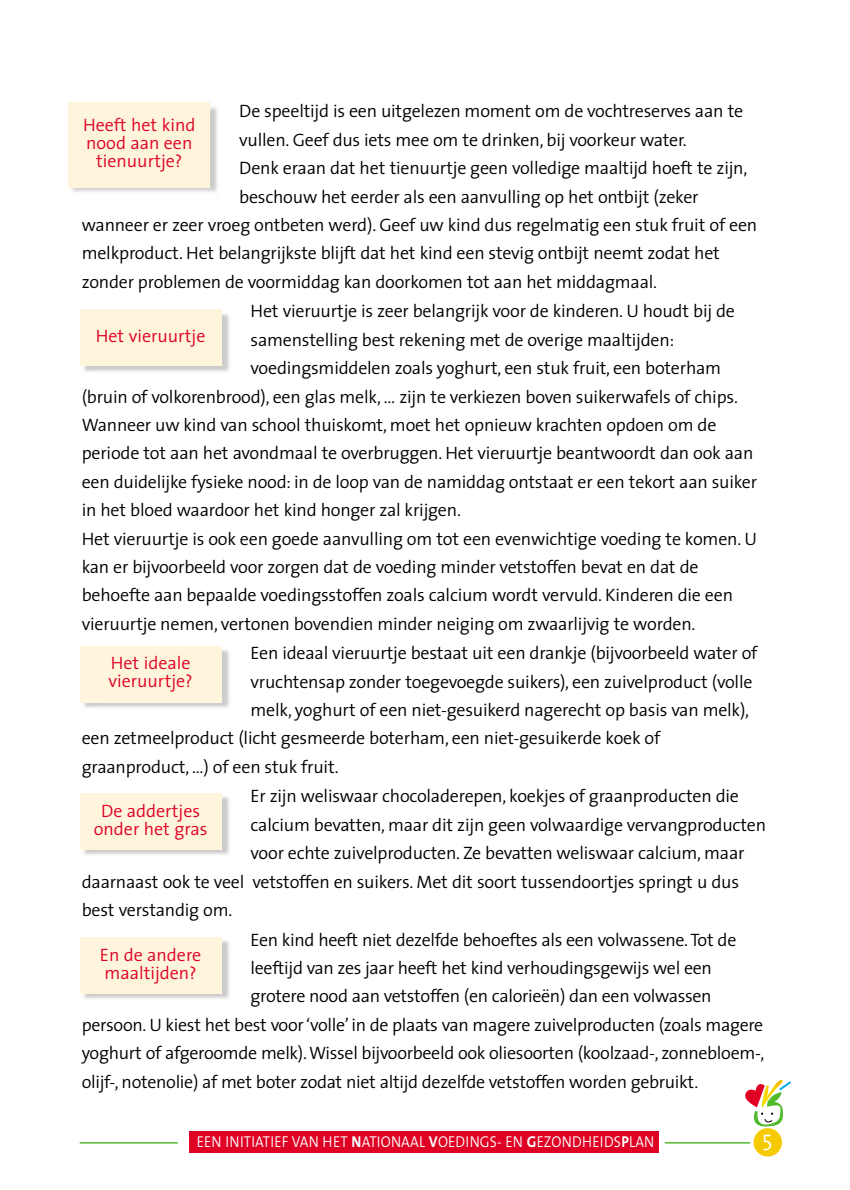
<style>
.page{position:relative;width:850px;height:1190px;background:#fff}
.page>*{position:absolute;margin:0;border:0;box-sizing:border-box;transform-origin:0 0}
.t1{font:300 22px "The Sans";color:#fff}
.t2{font:300 18px "The Sans";letter-spacing:-.01em;color:#000}
.t3{font:300 18px/18px "The Sans";color:#df0023;text-align:center}
.t4{font:300 15.8px "The Sans";letter-spacing:.01em;color:#fff;scale:.9 1}
.s1{font-weight:700}
</style>
<div class="page">
<div style="left:190px;top:1131px;width:469px;height:22px;background:#df0023"></div>
<div style="left:754px;top:1128px;width:28px;height:29px;background:#f6ca00;border-radius:50%"></div>
<svg style="left:745px;top:1080px;width:46px;height:46px"></svg>
<img style="left:762px;top:1080px;width:20px;height:28px">
<img style="left:70px;top:107px;width:148px;height:85px">
<div style="left:68px;top:102px;width:142px;height:85px;background:#fff4dc"></div>
<hr style="left:665px;top:1142px;width:85px;height:1px;background:#53ba2c">
<hr style="left:80px;top:1142px;width:98px;height:1px;background:#53ba2c">
<img style="left:84px;top:313px;width:146px;height:59px">
<div style="left:80px;top:310px;width:142px;height:56px;background:#fff4dc"></div>
<img style="left:81px;top:649px;width:149px;height:59px">
<div style="left:80px;top:646px;width:142px;height:56px;background:#fff4dc"></div>
<img style="left:84px;top:796px;width:146px;height:59px">
<div style="left:80px;top:793px;width:142px;height:57px;background:#fff4dc"></div>
<img style="left:84px;top:940px;width:146px;height:59px">
<div style="left:80px;top:937px;width:142px;height:57px;background:#fff4dc"></div>
<p class="t2" style="left:239px;top:105px;width:505px">De speeltijd is een uitgelezen moment om de vochtreserves aan te</p>
<p class="t2" style="left:239px;top:133px;width:449px">vullen. Geef dus iets mee om te drinken, bij voorkeur water.</p>
<p class="t2" style="left:239px;top:162px;width:510px">Denk eraan dat het tienuurtje geen volledige maaltijd hoeft te zijn,</p>
<p class="t2" style="left:239px;top:190px;width:461px">beschouw het eerder als een aanvulling op het ontbijt (zeker</p>
<p class="t2" style="left:82px;top:218px;width:677px">wanneer er zeer vroeg ontbeten werd). Geef uw kind dus regelmatig een stuk fruit of een</p>
<p class="t2" style="left:82px;top:247px;width:640px">melkproduct. Het belangrijkste blijft dat het kind een stevig ontbijt neemt zodat het</p>
<p class="t2" style="left:82px;top:275px;width:577px">zonder problemen de voormiddag kan doorkomen tot aan het middagmaal.</p>
<p class="t2" style="left:251px;top:305px;width:486px">Het vieruurtje is zeer belangrijk voor de kinderen. U houdt bij de</p>
<p class="t2" style="left:251px;top:333px;width:425px">samenstelling best rekening met de overige maaltijden:</p>
<p class="t2" style="left:251px;top:362px;width:472px">voedingsmiddelen zoals yoghurt, een stuk fruit, een boterham</p>
<p class="t2" style="left:82px;top:390px;width:658px">(bruin of volkorenbrood), een glas melk, … zijn te verkiezen boven suikerwafels of chips.</p>
<p class="t2" style="left:82px;top:418px;width:636px">Wanneer uw kind van school thuiskomt, moet het opnieuw krachten opdoen om de</p>
<p class="t2" style="left:82px;top:447px;width:673px">periode tot aan het avondmaal te overbruggen. Het vieruurtje beantwoordt dan ook aan</p>
<p class="t2" style="left:82px;top:475px;width:677px">een duidelijke fysieke nood: in de loop van de namiddag ontstaat er een tekort aan suiker</p>
<p class="t2" style="left:82px;top:504px;width:381px">in het bloed waardoor het kind honger zal krijgen.</p>
<p class="t2" style="left:82px;top:532px;width:677px">Het vieruurtje is ook een goede aanvulling om tot een evenwichtige voeding te komen. U</p>
<p class="t2" style="left:82px;top:560px;width:618px">kan er bijvoorbeeld voor zorgen dat de voeding minder vetstoffen bevat en dat de</p>
<p class="t2" style="left:82px;top:589px;width:653px">behoefte aan bepaalde voedingsstoffen zoals calcium wordt vervuld. Kinderen die een</p>
<p class="t2" style="left:82px;top:617px;width:615px">vieruurtje nemen, vertonen bovendien minder neiging om zwaarlijvig te worden.</p>
<p class="t2" style="left:251px;top:647px;width:508px">Een ideaal vieruurtje bestaat uit een drankje (bijvoorbeeld water of</p>
<p class="t2" style="left:251px;top:675px;width:503px">vruchtensap zonder toegevoegde suikers), een zuivelproduct (volle</p>
<p class="t2" style="left:251px;top:703px;width:500px">melk, yoghurt of een niet-gesuikerd nagerecht op basis van melk),</p>
<p class="t2" style="left:82px;top:732px;width:580px">een zetmeelproduct (licht gesmeerde boterham, een niet-gesuikerde koek of</p>
<p class="t2" style="left:82px;top:760px;width:259px">graanproduct, …) of een stuk fruit.</p>
<p class="t2" style="left:251px;top:790px;width:490px">Er zijn weliswaar chocoladerepen, koekjes of graanproducten die</p>
<p class="t2" style="left:251px;top:818px;width:517px">calcium bevatten, maar dit zijn geen volwaardige vervangproducten</p>
<p class="t2" style="left:251px;top:847px;width:495px">voor echte zuivelproducten. Ze bevatten weliswaar calcium, maar</p>
<p class="t2" style="left:82px;top:875px;width:659px">daarnaast ook te veel vetstoffen en suikers. Met dit soort tussendoortjes springt u dus</p>
<p class="t2" style="left:82px;top:903px;width:152px">best verstandig om.</p>
<p class="t2" style="left:251px;top:933px;width:487px">Een kind heeft niet dezelfde behoeftes als een volwassene. Tot de</p>
<p class="t2" style="left:251px;top:961px;width:463px">leeftijd van zes jaar heeft het kind verhoudingsgewijs wel een</p>
<p class="t2" style="left:251px;top:990px;width:463px">grotere nood aan vetstoffen (en calorieën) dan een volwassen</p>
<p class="t2" style="left:82px;top:1018px;width:683px">persoon. U kiest het best voor ‘volle’ in de plaats van magere zuivelproducten (zoals magere</p>
<p class="t2" style="left:82px;top:1047px;width:684px">yoghurt of afgeroomde melk). Wissel bijvoorbeeld ook oliesoorten (koolzaad-, zonnebloem-,</p>
<p class="t2" style="left:82px;top:1075px;width:618px">olijf-, notenolie) af met boter zodat niet altijd dezelfde vetstoffen worden gebruikt.</p>
<p class="t3" style="left:83px;top:118px;width:114px">Heeft het kind nood aan een tienuurtje?</p>
<p class="t3" style="left:96px;top:329px;width:111px">Het vieruurtje</p>
<p class="t3" style="left:109px;top:656px;width:86px;text-align:left">Het ideale vieruurtje?</p>
<p class="t3" style="left:94px;top:804px;width:115px">De addertjes onder het gras</p>
<p class="t3" style="left:100px;top:947px;width:103px;text-align:left">En de andere maaltijden?</p>
<p class="t4" style="left:197px;top:1136px;width:510px">EEN INITIATIEF VAN HET <span class="s1">N</span>ATIONAAL <span class="s1">V</span>OEDINGS- EN <span class="s1">G</span>EZONDHEIDS<span class="s1">P</span>LAN</p>
<p class="t1" style="left:762px;top:1130px;width:12px">5</p>
</div>
